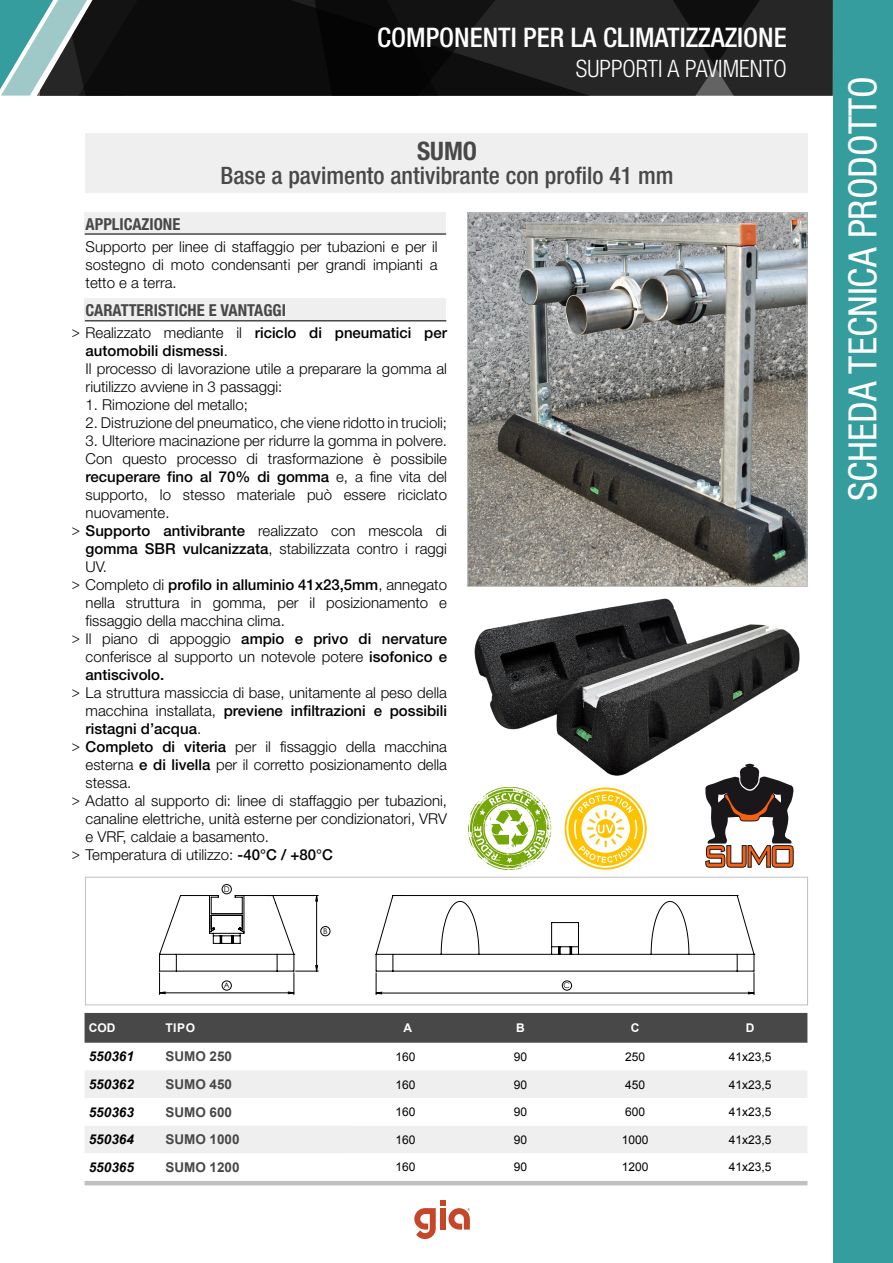
<style>
.page{position:relative;width:893px;height:1263px;background:#fff}
.page>*{position:absolute;margin:0;border:0;box-sizing:border-box;transform-origin:0 0}
.t1{font:condensed 39px "Helvetica Neue LT Std";color:#fff}
.t2{font:500 condensed 27px "Helvetica Neue LT Std";color:#fff}
.t3{font:700 condensed 25.5px "Helvetica Neue LT Std";color:#484848}
.t4{font:500 condensed 24px "Helvetica Neue LT Std";color:#484848}
.t5{font:300 condensed 24px "Helvetica Neue LT Std";color:#fff}
.t6{font:700 condensed 16.5px "Helvetica Neue LT Std";color:#484848}
.Stile_di_paragrafo_1{font:300 15px/18px "Helvetica Neue LT Std";color:#000}
.Stile_di_paragrafo_1-2{font:300 15px "Helvetica Neue LT Std";color:#000;scale:.9 1}
.Stile_di_paragrafo_1-3{font:500 15px/18px "Helvetica Neue LT Std";color:#000}
.t7{font:700 13.5px "Arial";color:#484848}
.t8{font:italic 700 13.5px "Arial";color:#000}
.t9{font:12px "Arial";color:#000}
.t10{font:700 12px "Arial";letter-spacing:.05em;color:#fff}
.t11{font:7.8px "Century Gothic";color:#000}
.s1{font-weight:300}
.s2{font-weight:500}
</style>
<div class="page">
<svg style="left:100px;top:0;width:728px;height:96px;background:#171717"></svg>
<div style="left:833px;top:0;width:60px;height:1263px;background:#359d9d"></div>
<svg style="left:414px;top:1200px;width:56px;height:39px"></svg>
<svg style="left:0;top:0;width:100px;height:96px;background:#608687"></svg>
<div style="left:85px;top:134px;width:722px;height:59px;background:#efefef"></div>
<div style="left:85px;top:213px;width:361px;height:21px;background:#efefef"></div>
<div style="left:85px;top:299px;width:361px;height:21px;background:#efefef"></div>
<hr style="left:85px;top:320px;width:361px;height:1px;background:#484848">
<hr style="left:85px;top:233px;width:361px;height:2px;background:#484848">
<div style="left:85px;top:1013px;width:722px;height:30px;background:#484848"></div>
<div style="left:85px;top:1070px;width:722px;height:28px;background:#efefef"></div>
<div style="left:85px;top:1126px;width:722px;height:27px;background:#efefef"></div>
<hr style="left:85px;top:1181px;width:722px;height:4px;background:#c0c0c0">
<svg style="left:159px;top:895px;width:596px;height:100px"></svg>
<div style="left:321px;top:926px;width:9px;height:10px;border:1px solid #000;border-radius:50%"></div>
<div style="left:222px;top:981px;width:10px;height:9px;border:1px solid #000;border-radius:50%"></div>
<div style="left:222px;top:884px;width:10px;height:10px;border:1px solid #000;border-radius:50%"></div>
<div style="left:562px;top:981px;width:10px;height:9px;border:1px solid #000;border-radius:50%"></div>
<div style="left:85px;top:877px;width:723px;height:128px;border:1px solid #c0c0c0"></div>
<img style="left:469px;top:215px;width:336px;height:370px">
<div style="left:467px;top:213px;width:340px;height:374px;border:1px solid #c0c0c0"></div>
<svg style="left:705px;top:780px;width:89px;height:87px"></svg>
<img style="left:474px;top:598px;width:326px;height:182px">
<svg style="left:565px;top:787px;width:82px;height:83px"></svg>
<svg style="left:467px;top:787px;width:85px;height:83px"></svg>
<h2 class="t2" style="left:377px;top:21px;width:411px">COMPONENTI PER LA CLIMATIZZAZIONE</h2>
<h3 class="t5" style="left:576px;top:55px;width:212px">SUPPORTI A PAVIMENTO</h3>
<p class="t3" style="left:417px;top:135px;width:62px">SUMO</p>
<p class="t4" style="left:220px;top:161px;width:455px">Base a pavimento antivibrante con profilo 41 mm</p>
<p class="t6" style="left:86px;top:214px;width:96px">APPLICAZIONE</p>
<p class="Stile_di_paragrafo_1" style="left:86px;top:237px;width:354px;text-align:justify">Supporto per linee di staffaggio per tubazioni e per il sostegno di moto condensanti per grandi impianti a tetto e a terra.</p>
<p class="t6" style="left:86px;top:300px;width:202px">CARATTERISTICHE E VANTAGGI</p>
<p class="Stile_di_paragrafo_1-3" style="left:86px;top:342px;width:144px">automobili dismessi<span class="s1">.</span></p>
<p class="Stile_di_paragrafo_1" style="left:86px;top:360px;width:363px">Il processo di lavorazione utile a preparare la gomma al riutilizzo avviene in 3 passaggi:</p>
<p class="Stile_di_paragrafo_1" style="left:86px;top:396px;width:164px">1. Rimozione del metallo;</p>
<p class="Stile_di_paragrafo_1" style="left:86px;top:414px;width:363px">2. Distruzione del pneumatico, che viene ridotto in trucioli;</p>
<p class="Stile_di_paragrafo_1" style="left:86px;top:432px;width:363px">3. Ulteriore macinazione per ridurre la gomma in polvere.</p>
<p class="Stile_di_paragrafo_1" style="left:86px;top:450px;width:363px;text-align:justify">Con questo processo di trasformazione è possibile <span class="s2">recuperare fino al 70% di gomma</span> e, a fine vita del supporto, lo stesso materiale può essere riciclato nuovamente.</p>
<p class="Stile_di_paragrafo_1" style="left:86px;top:540px;width:363px"><span class="s2">gomma SBR vulcanizzata</span>, stabilizzata contro i raggi<br>UV.</p>
<p class="Stile_di_paragrafo_1" style="left:86px;top:594px;width:363px">nella struttura in gomma, per il posizionamento e fissaggio della macchina clima.</p>
<p class="Stile_di_paragrafo_1" style="left:86px;top:648px;width:363px">conferisce al supporto un notevole potere <span class="s2">isofonico e antiscivolo.</span></p>
<p class="Stile_di_paragrafo_1-3" style="left:86px;top:702px;width:363px"><span class="s1">macchina installata,</span> previene infiltrazioni e possibili ristagni d’acqua<span class="s1">.</span></p>
<p class="Stile_di_paragrafo_1" style="left:86px;top:756px;width:363px">esterna <span class="s2">e di livella</span> per il corretto posizionamento della stessa.</p>
<p class="Stile_di_paragrafo_1" style="left:86px;top:810px;width:363px">canaline elettriche, unità esterne per condizionatori, VRV e VRF, caldaie a basamento.</p>
<p class="Stile_di_paragrafo_1-3" style="left:72px;top:324px;width:377px"><span class="s1">&gt; Realizzato mediante il</span> riciclo di pneumatici per</p>
<p class="Stile_di_paragrafo_1-2" style="left:72px;top:522px;width:418px">&gt; <span class="s2">Supporto antivibrante</span> realizzato con mescola di</p>
<p class="Stile_di_paragrafo_1-3" style="left:72px;top:576px;width:377px"><span class="s1">&gt; Completo di</span> profilo in alluminio 41x23,5mm<span class="s1">, annegato</span></p>
<p class="Stile_di_paragrafo_1-3" style="left:72px;top:630px;width:377px"><span class="s1">&gt; Il piano di appoggio</span> ampio e privo di nervature</p>
<p class="Stile_di_paragrafo_1-2" style="left:72px;top:684px;width:418px">&gt; La struttura massiccia di base, unitamente al peso della</p>
<p class="Stile_di_paragrafo_1-2" style="left:72px;top:738px;width:418px">&gt; <span class="s2">Completo di viteria</span> per il fissaggio della macchina</p>
<p class="Stile_di_paragrafo_1-2" style="left:72px;top:792px;width:418px">&gt; Adatto al supporto di: linee di staffaggio per tubazioni,</p>
<p class="Stile_di_paragrafo_1-2" style="left:72px;top:846px;width:292px">&gt; Temperatura di utilizzo: <span class="s2">-40°C / +80°C</span></p>
<p class="t11" style="left:224px;top:884px;width:7px">D</p>
<p class="t11" style="left:224px;top:979px;width:7px">A</p>
<p class="t11" style="left:323px;top:925px;width:6px">B</p>
<p class="t11" style="left:563px;top:980px;width:8px">C</p>
<p class="t10" style="left:89px;top:1020px;width:28px">COD</p>
<p class="t10" style="left:165px;top:1020px;width:31px">TIPO</p>
<p class="t10" style="left:404px;top:1020px;width:10px">A</p>
<p class="t10" style="left:516px;top:1020px;width:10px">B</p>
<p class="t10" style="left:631px;top:1020px;width:10px">C</p>
<p class="t10" style="left:746px;top:1020px;width:10px">D</p>
<p class="t8" style="left:89px;top:1048px;width:47px">550361</p>
<p class="t7" style="left:165px;top:1048px;width:68px">SUMO 250</p>
<p class="t9" style="left:396px;top:1049px;width:22px">160</p>
<p class="t9" style="left:514px;top:1049px;width:15px">90</p>
<p class="t9" style="left:625px;top:1049px;width:22px">250</p>
<p class="t9" style="left:729px;top:1049px;width:44px">41x23,5</p>
<p class="t8" style="left:89px;top:1075px;width:47px">550362</p>
<p class="t7" style="left:165px;top:1075px;width:68px">SUMO 450</p>
<p class="t9" style="left:396px;top:1076px;width:22px">160</p>
<p class="t9" style="left:514px;top:1076px;width:15px">90</p>
<p class="t9" style="left:625px;top:1076px;width:22px">450</p>
<p class="t9" style="left:729px;top:1076px;width:44px">41x23,5</p>
<p class="t8" style="left:89px;top:1103px;width:47px">550363</p>
<p class="t7" style="left:165px;top:1103px;width:68px">SUMO 600</p>
<p class="t9" style="left:396px;top:1104px;width:22px">160</p>
<p class="t9" style="left:514px;top:1104px;width:15px">90</p>
<p class="t9" style="left:625px;top:1104px;width:22px">600</p>
<p class="t9" style="left:729px;top:1104px;width:44px">41x23,5</p>
<p class="t8" style="left:89px;top:1131px;width:47px">550364</p>
<p class="t7" style="left:165px;top:1131px;width:76px">SUMO 1000</p>
<p class="t9" style="left:396px;top:1132px;width:22px">160</p>
<p class="t9" style="left:514px;top:1132px;width:15px">90</p>
<p class="t9" style="left:622px;top:1132px;width:28px">1000</p>
<p class="t9" style="left:729px;top:1132px;width:44px">41x23,5</p>
<p class="t8" style="left:89px;top:1158px;width:47px">550365</p>
<p class="t7" style="left:165px;top:1158px;width:76px">SUMO 1200</p>
<p class="t9" style="left:396px;top:1159px;width:22px">160</p>
<p class="t9" style="left:514px;top:1159px;width:15px">90</p>
<p class="t9" style="left:622px;top:1159px;width:28px">1200</p>
<p class="t9" style="left:729px;top:1159px;width:44px">41x23,5</p>
<h1 class="t1" style="left:840px;top:501px;width:426px;rotate:-90deg">SCHEDA TECNICA PRODOTTO</h1>
</div>
